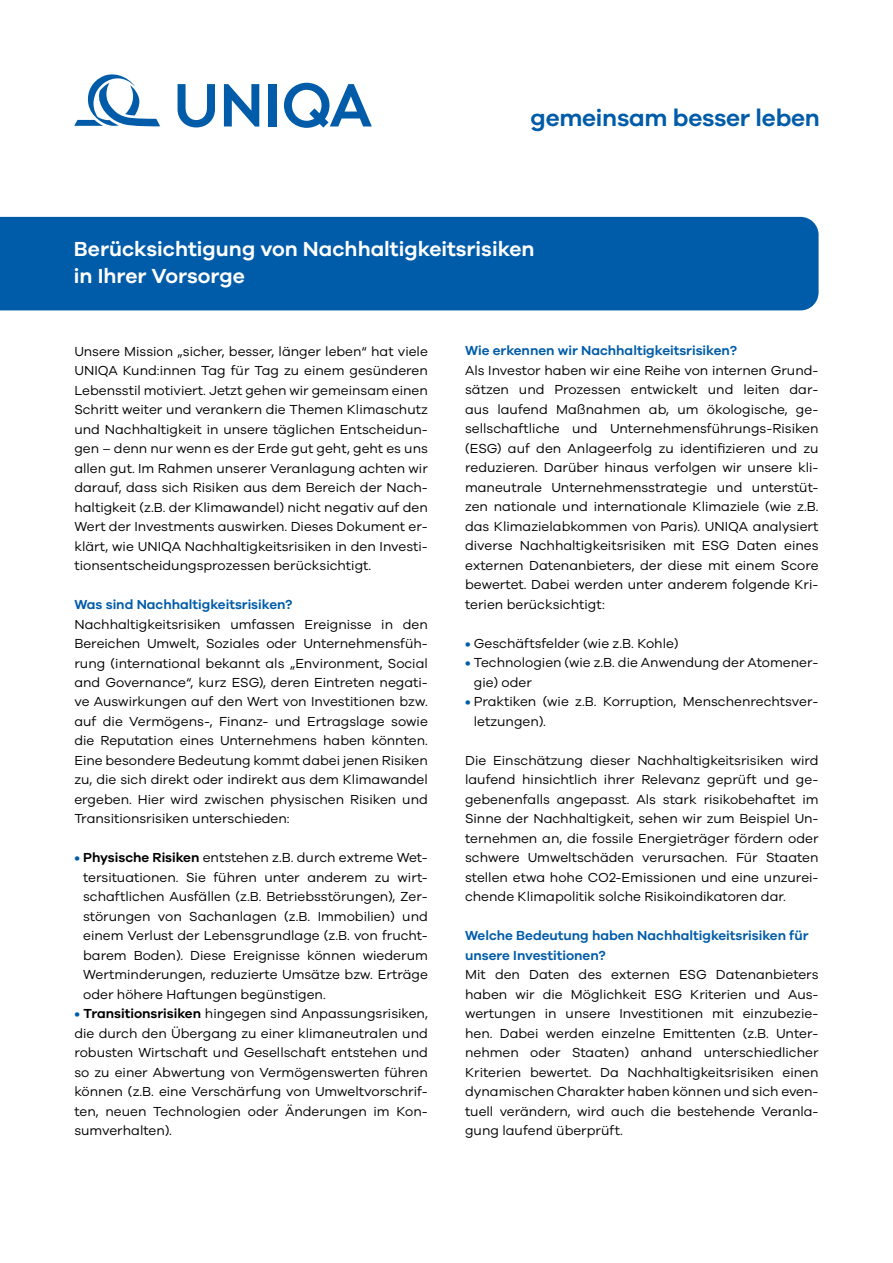
<style>
.page{position:relative;width:893px;height:1263px;background:#fff}
.page>*{position:absolute;margin:0;border:0;box-sizing:border-box;transform-origin:0 0}
.t1{font:600 24.3px "UNIQA Galano";letter-spacing:-.01em;color:#005ca9}
.t2{font:600 21px/27px "UNIQA Galano";color:#fff}
.t3{font:13.5px/19.5px "UNIQA Galano";color:#000;text-align:justify}
.t4{font:600 13.5px/19.5px "UNIQA Galano";color:#005ca9}
.s1{font-weight:600;color:#005ca9}
.s2{font-weight:600}
</style>
<div class="page">
<div style="left:0;top:217px;width:819px;height:93px;background:#005ca9"></div>
<svg style="left:74px;top:74px;width:86px;height:52px"></svg>
<svg style="left:178px;top:84px;width:37px;height:43px"></svg>
<svg style="left:224px;top:84px;width:35px;height:43px"></svg>
<div style="left:269px;top:84px;width:8px;height:42px;background:#005ca9"></div>
<svg style="left:284px;top:83px;width:88px;height:45px"></svg>
<h1 class="t1" style="left:531px;top:103px;width:291px">gemeinsam besser leben</h1>
<h2 class="t2" style="left:74px;top:234px;width:462px">Berücksichtigung von Nachhaltigkeitsrisiken in Ihrer Vorsorge</h2>
<p class="t3" style="left:74px;top:341px;width:355px">Unsere Mission „sicher, besser, länger leben“ hat viele UNIQA Kund:innen Tag für Tag zu einem gesünderen Lebensstil motiviert. Jetzt gehen wir gemeinsam einen Schritt weiter und verankern die Themen Klimaschutz und Nachhaltigkeit in unsere täglichen Entscheidun&shy;gen – denn nur wenn es der Erde gut geht, geht es uns allen gut. Im Rahmen unserer Veranlagung achten wir darauf, dass sich Risiken aus dem Bereich der Nach&shy;haltigkeit (z.B. der Klimawandel) nicht negativ auf den Wert der Investments auswirken. Dieses Dokument er&shy;klärt, wie UNIQA Nachhaltigkeitsrisiken in den Investi&shy;tionsentscheidungsprozessen berücksichtigt.</p>
<p class="t4" style="left:74px;top:594px;width:220px">Was sind Nachhaltigkeitsrisiken?</p>
<p class="t3" style="left:74px;top:614px;width:355px">Nachhaltigkeitsrisiken umfassen Ereignisse in den Bereichen Umwelt, Soziales oder Unternehmensfüh&shy;rung (international bekannt als „Environment, Social and Governance“, kurz ESG), deren Eintreten negati&shy;ve Auswirkungen auf den Wert von Investitionen bzw. auf die Vermögens-, Finanz- und Ertragslage sowie die Reputation eines Unternehmens haben könnten.<br>Eine besondere Bedeutung kommt dabei jenen Risiken zu, die sich direkt oder indirekt aus dem Klimawandel ergeben. Hier wird zwischen physischen Risiken und Transitionsrisiken unterschieden:</p>
<p class="t3" style="left:83px;top:848px;width:346px;text-indent:-9px"><span class="s1">•</span> <span class="s2">Physische Risiken</span> entstehen z.B. durch extreme Wet&shy;tersituationen. Sie führen unter anderem zu wirt&shy;schaftlichen Ausfällen (z.B. Betriebsstörungen), Zer&shy;störungen von Sachanlagen (z.B. Immobilien) und einem Verlust der Lebensgrundlage (z.B. von frucht&shy;barem Boden). Diese Ereignisse können wiederum Wertminderungen, reduzierte Umsätze bzw. Erträge oder höhere Haftungen begünstigen.</p>
<p class="t3" style="left:74px;top:1004px;width:355px"><span class="s1">•</span> <span class="s2">Transitionsrisiken</span> hingegen sind Anpassungsrisiken, die durch den Übergang zu einer klimaneutralen und robusten Wirtschaft und Gesellschaft entstehen und so zu einer Abwertung von Vermögenswerten führen können (z.B. eine Verschärfung von Umweltvorschrif&shy;ten, neuen Technologien oder Änderungen im Kon&shy;sumverhalten).</p>
<p class="t4" style="left:465px;top:341px;width:273px">Wie erkennen wir Nachhaltigkeitsrisiken?</p>
<p class="t3" style="left:465px;top:360px;width:355px">Als Investor haben wir eine Reihe von internen Grund&shy;sätzen und Prozessen entwickelt und leiten dar&shy;aus laufend Maßnahmen ab, um ökologische, ge&shy;sellschaftliche und Unternehmensführungs-Risiken (ESG) auf den Anlageerfolg zu identifizieren und zu reduzieren. Darüber hinaus verfolgen wir unsere kli&shy;maneutrale Unternehmensstrategie und unterstüt&shy;zen nationale und internationale Klimaziele (wie z.B. das Klimazielabkommen von Paris). UNIQA analysiert diverse Nachhaltigkeitsrisiken mit ESG Daten eines externen Datenanbieters, der diese mit einem Score bewertet. Dabei werden unter anderem folgende Kri&shy;terien berücksichtigt:</p>
<p class="t3" style="left:465px;top:633px;width:215px"><span class="s1">•</span> Geschäftsfelder (wie z.B. Kohle)</p>
<p class="t3" style="left:474px;top:653px;width:346px;text-indent:-9px"><span class="s1">•</span> Technologien (wie z.B. die Anwendung der Atomener&shy;gie) oder</p>
<p class="t3" style="left:474px;top:692px;width:346px;text-indent:-9px"><span class="s1">•</span> Praktiken (wie z.B. Korruption, Menschenrechtsver&shy;letzungen).</p>
<p class="t3" style="left:465px;top:750px;width:355px">Die Einschätzung dieser Nachhaltigkeitsrisiken wird laufend hinsichtlich ihrer Relevanz geprüft und ge&shy;gebenenfalls angepasst. Als stark risikobehaftet im Sinne der Nachhaltigkeit, sehen wir zum Beispiel Un&shy;ternehmen an, die fossile Energieträger fördern oder schwere Umweltschäden verursachen. Für Staaten stellen etwa hohe CO2-Emissionen und eine unzurei&shy;chende Klimapolitik solche Risikoindikatoren dar.</p>
<p class="t4" style="left:465px;top:925px;width:345px">Welche Bedeutung haben Nachhaltigkeitsrisiken für unsere Investitionen?</p>
<p class="t3" style="left:465px;top:965px;width:355px">Mit den Daten des externen ESG Datenanbieters haben wir die Möglichkeit ESG Kriterien und Aus&shy;wertungen in unsere Investitionen mit einzubezie&shy;hen. Dabei werden einzelne Emittenten (z.B. Unter&shy;nehmen oder Staaten) anhand unterschiedlicher Kriterien bewertet. Da Nachhaltigkeitsrisiken einen dynamischen Charakter haben können und sich even&shy;tuell verändern, wird auch die bestehende Veranla&shy;gung laufend überprüft.</p>
</div>
